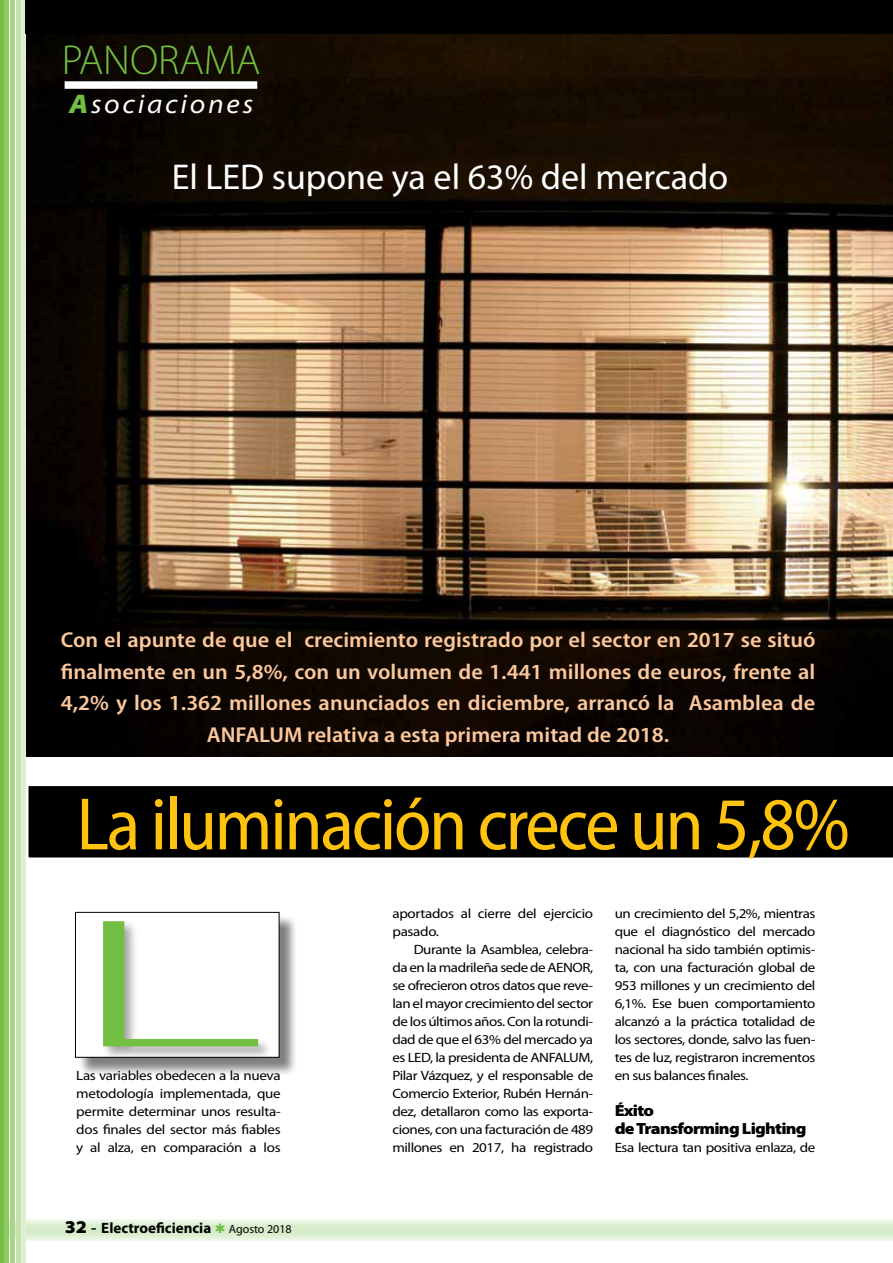
<style>
.page{position:relative;width:893px;height:1263px;background:#fff}
.page>*{position:absolute;margin:0;border:0;box-sizing:border-box;transform-origin:0 0}
.t1{font:300 185.7px "Myriad Pro";color:#72bf44;scale:2.4 1}
.t2{font:semi-condensed 75px "Myriad Pro";letter-spacing:-.03em;color:#ffc20e}
.t3{font:300 42px "Myriad Pro";color:#72bf44}
.t4{font:36px "Myriad Pro";color:#fff}
.t5{font:italic semi-expanded 27px "Myriad Pro";letter-spacing:.1em;color:#fff}
.t6{font:600 semi-condensed 21.6px/31.5px "Myriad Pro";color:#fcc79b;text-align:center;scale:1.11 1}
.t7{font:900 16.2px/18px "Myriad Pro";letter-spacing:-.04em;color:#000;scale:1.11 1}
.t8{font:700 15px "Myriad Pro";color:#000}
.t9{font:13.5px/18px "Myriad Pro";letter-spacing:-.03em;color:#000;text-align:justify;scale:1.11 1}
.s1{font-weight:900;color:#72bf44}
.s2{font-weight:900;font-stretch:semi-expanded;font-size:18px}
.s3{font-family:"Times New Roman";font-weight:400;font-size:18px}
.s4{font-weight:400;font-size:12px}
</style>
<div class="page">
<img style="left:26px;top:34px;width:867px;height:723px">
<div style="left:28px;top:786px;width:865px;height:72px;background:#000"></div>
<svg style="left:3px;top:1219px;width:890px;height:22px;background:#dff0d5"></svg>
<div style="left:65px;top:81px;width:192px;height:8px;background:#fff"></div>
<div style="left:78px;top:914px;width:220px;height:162px;background:#000;opacity:.5"></div>
<div style="left:75px;top:912px;width:204px;height:145px;background:#fff"></div>
<div style="left:75px;top:912px;width:204px;height:146px;border:1px solid #000"></div>
<div style="left:21px;top:0;width:5px;height:1263px;background:#e0efd4"></div>
<hr style="left:16px;top:0;width:4px;height:1263px;background:#c5e1ae">
<hr style="left:10px;top:0;width:4px;height:1263px;background:#aad48a">
<div style="left:4px;top:0;width:5px;height:1263px;background:#8fc964"></div>
<hr style="left:0;top:0;width:3px;height:1263px;background:#72bf44">
<div style="left:102px;top:919px;width:171px;height:142px;background:#000;opacity:.35"></div>
<div style="left:26px;top:0;width:867px;height:34px;background:#000"></div>
<svg style="left:215px;top:1223px;width:10px;height:10px"></svg>
<h3 class="t3" style="left:62px;top:37px;width:200px">PANORAMA</h3>
<h3 class="t5" style="left:69px;top:89px;width:186px"><span class="s1">A</span>sociaciones</h3>
<h3 class="t4" style="left:172px;top:157px;width:558px">El LED supone ya el 63% del mercado</h3>
<p class="t6" style="left:61px;top:624px;width:681px">Con el apunte de que el crecimiento registrado por el sector en 2017 se situó finalmente en un 5,8%, con un volumen de 1.441 millones de euros, frente al 4,2% y los 1.362 millones anunciados en diciembre, arrancó la Asamblea de ANFALUM relativa a esta primera mitad de 2018.</p>
<h2 class="t2" style="left:77px;top:784px;width:775px">La iluminación crece un 5,8%</h2>
<h1 class="t1" style="left:67px;top:882px;width:85px">L</h1>
<p class="t9" style="left:76px;top:1067px;width:186px">Las variables obedecen a la nueva metodología implementada, que permite determinar unos resulta&shy;dos finales del sector más fiables y al alza, en comparación a los</p>
<p class="t8" style="left:65px;top:1219px;width:228px"><span class="s2">32</span> <span class="s3">-</span> Electroeficiencia <span class="s4">Agosto 2018</span></p>
<p class="t9" style="left:392px;top:905px;width:182px">aportados al cierre del ejercicio pasado.</p>
<p class="t9" style="left:392px;top:941px;width:182px;text-indent:21px">Durante la Asamblea, celebra&shy;da en la madrileña sede de AENOR, se ofrecieron otros datos que reve&shy;lan el mayor crecimiento del sector de los últimos años. Con la rotundi&shy;dad de que el 63% del mercado ya es LED, la presidenta de ANFALUM, Pilar Vázquez, y el responsable de Comercio Exterior, Rubén Hernán&shy;dez, detallaron como las exporta&shy;ciones, con una facturación de 489 millones en 2017, ha registrado</p>
<p class="t9" style="left:615px;top:905px;width:182px">un crecimiento del 5,2%, mientras que el diagnóstico del mercado nacional ha sido también optimis&shy;ta, con una facturación global de 953 millones y un crecimiento del 6,1%. Ese buen comportamiento alcanzó a la práctica totalidad de los sectores, donde, salvo las fuen&shy;tes de luz, registraron incrementos en sus balances finales.</p>
<p class="t7" style="left:615px;top:1102px;width:174px">Éxito<br>de Transforming Lighting</p>
<p class="t9" style="left:615px;top:1139px;width:182px">Esa lectura tan positiva enlaza, de</p>
</div>
